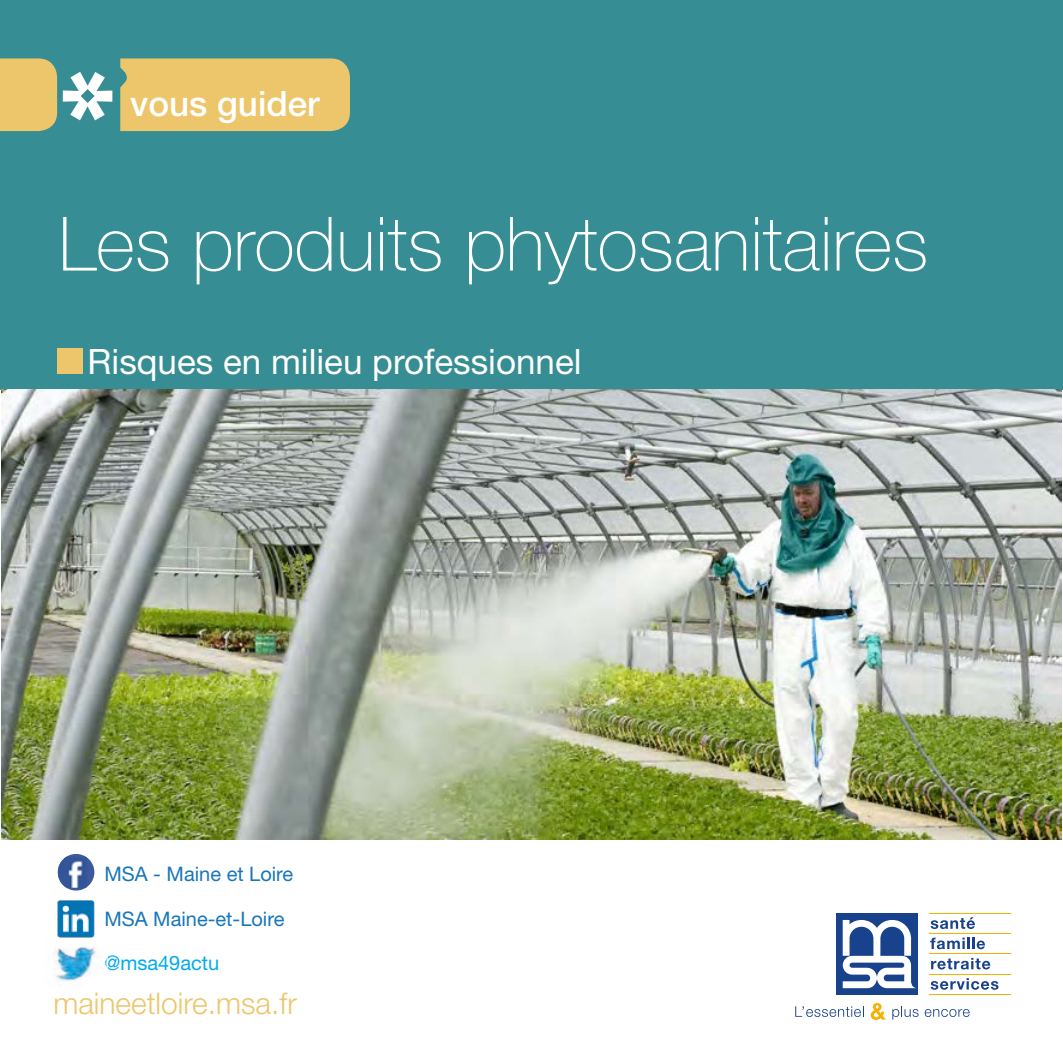
<style>
.page{position:relative;width:1063px;height:1063px;background:#fff}
.page>*{position:absolute;margin:0;border:0;box-sizing:border-box;transform-origin:0 0}
.t1{font:100 75px "Helvetica Neue LT Std";color:#fff}
.t2{font:35px "Helvetica Neue LT Std";color:#fff}
.t3{font:500 35px "Helvetica Neue LT Std";color:#fff}
.t4{font:300 30px "Helvetica Neue LT Std";color:#edc66c}
.t5{font:20px "Helvetica Neue LT Std";color:#1876b9}
.t6{font:20px "Helvetica Neue LT Std";color:#00aced}
</style>
<div class="page">
<div style="left:0;top:0;width:1063px;height:390px;background:#368d93"></div>
<img style="left:1px;top:390px;width:1061px;height:449px">
<svg style="left:931px;top:917px;width:44px;height:12px"></svg>
<svg style="left:930px;top:938px;width:55px;height:11px"></svg>
<svg style="left:931px;top:958px;width:59px;height:11px"></svg>
<svg style="left:931px;top:978px;width:68px;height:12px"></svg>
<hr style="left:929px;top:913px;width:82px;height:1px;background:#f9b000">
<hr style="left:929px;top:933px;width:82px;height:1px;background:#f9b000">
<hr style="left:929px;top:954px;width:82px;height:1px;background:#f9b000">
<hr style="left:929px;top:974px;width:82px;height:1px;background:#f9b000">
<hr style="left:929px;top:994px;width:82px;height:1px;background:#f9b000">
<div style="left:836px;top:913px;width:82px;height:82px;background:#18428c"></div>
<svg style="left:843px;top:920px;width:73px;height:68px"></svg>
<svg style="left:795px;top:1006px;width:69px;height:11px"></svg>
<svg style="left:871px;top:1003px;width:15px;height:17px"></svg>
<svg style="left:892px;top:1006px;width:27px;height:14px"></svg>
<svg style="left:925px;top:1009px;width:45px;height:8px"></svg>
<div style="left:120px;top:58px;width:230px;height:73px;background:#edc66c"></div>
<div style="left:0;top:58px;width:57px;height:73px;background:#edc66c"></div>
<svg style="left:63px;top:72px;width:49px;height:48px"></svg>
<img style="left:53px;top:946px;width:44px;height:35px">
<img style="left:105px;top:957px;width:3px;height:11px">
<img style="left:57px;top:900px;width:38px;height:38px">
<div style="left:58px;top:854px;width:36px;height:37px;background:#3c5a99;border-radius:50%"></div>
<img style="left:58px;top:857px;width:29px;height:31px">
<div style="left:58px;top:349px;width:25px;height:25px;background:#edc66c"></div>
<h2 class="t3" style="left:130px;top:82px;width:191px">vous guider</h2>
<h1 class="t1" style="left:58px;top:201px;width:871px">Les produits phytosanitaires</h1>
<h2 class="t2" style="left:88px;top:341px;width:495px">Risques en milieu professionnel</h2>
<p class="t5" style="left:104px;top:862px;width:190px">MSA - Maine et Loire</p>
<p class="t5" style="left:104px;top:907px;width:182px">MSA Maine-et-Loire</p>
<p class="t6" style="left:104px;top:951px;width:116px">@msa49actu</p>
<h3 class="t4" style="left:53px;top:985px;width:245px">maineetloire.msa.fr</h3>
</div>
